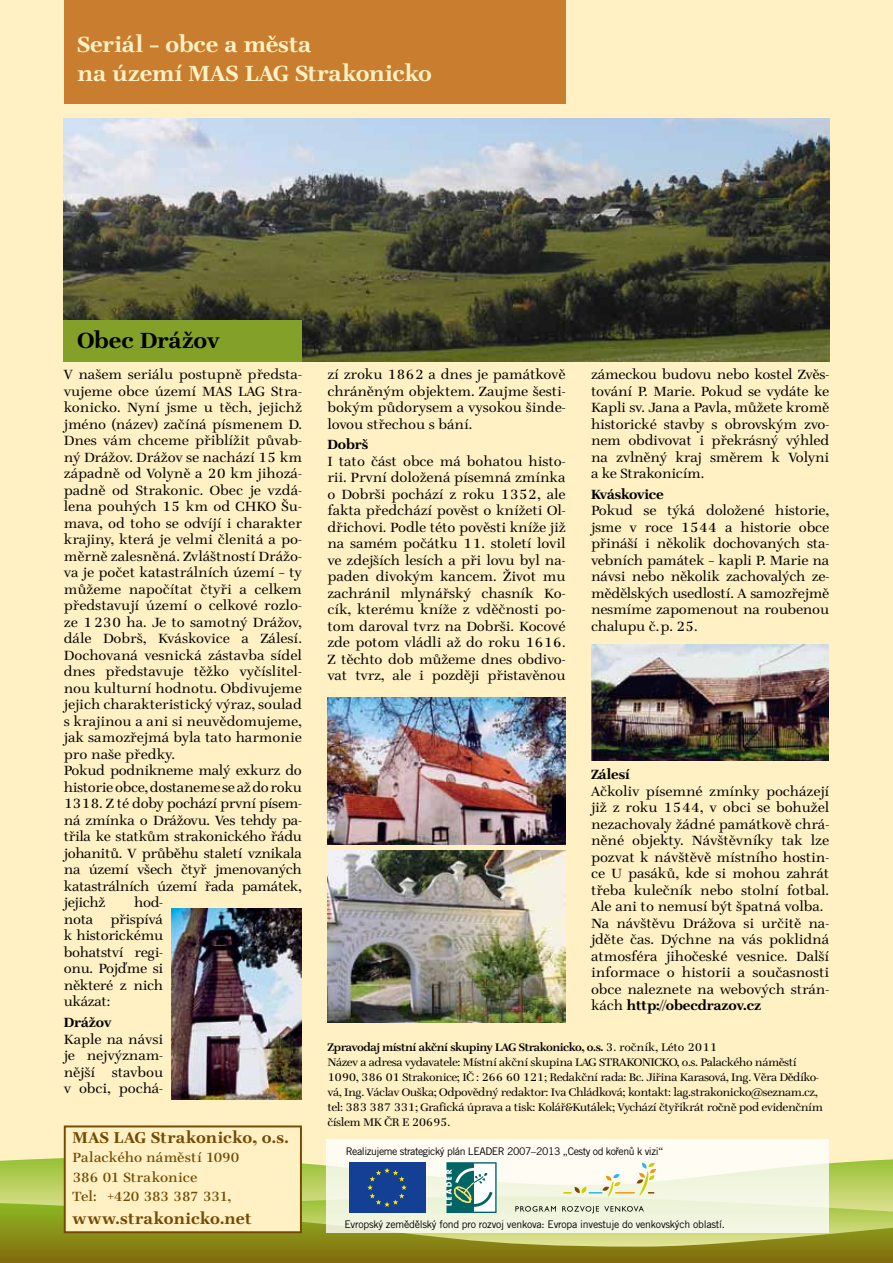
<style>
.page{position:relative;width:893px;height:1263px;background:#fff1c4}
.page>*{position:absolute;margin:0;border:0;box-sizing:border-box;transform-origin:0 0}
.t1{font:700 21px/29.4px "Teimer DOT";letter-spacing:.005em;color:#fff1c4}
.t2{font:700 21px "Teimer DOT";color:#000}
.t3{font:700 15px "Teimer DOT";letter-spacing:.025em;color:#734b05}
.t4{font:300 12.75px/16.5px "Teimer LOT";letter-spacing:-.005em;color:#000;text-align:justify}
.t5{font:12.75px/19.5px "Teimer DOT";letter-spacing:-.005em;color:#734b05}
.t6{font:700 12.75px "Teimer DOT";letter-spacing:-.005em;color:#000}
.t7{font:300 10.5px/15px "Teimer LOT";letter-spacing:-.04em;color:#000}
.t8{font:10.5px "Trade Gothic LTCE";letter-spacing:-.02em;color:#000}
.t9{font:10.5px "Trade Gothic LTCE";letter-spacing:-.04em;color:#000}
.s1{font-family:"Teimer LOT";font-weight:300}
.s2{font-weight:600}
</style>
<div class="page">
<svg style="left:0;top:1213px;width:893px;height:50px;background:#928d26"></svg>
<div style="left:327px;top:1140px;width:502px;height:93px;background:linear-gradient(to right,#f7f8e7,#f8f9e9)"></div>
<svg style="left:0;top:1156px;width:893px;height:57px;background:#c6d4b6"></svg>
<div style="left:64px;top:1125px;width:238px;height:108px;background:#fff1c4;border:2px solid #734b05"></div>
<img style="left:64px;top:118px;width:765px;height:243px">
<div style="left:64px;top:320px;width:238px;height:41px;background:#83a129"></div>
<div style="left:64px;top:0;width:502px;height:103px;background:#c87d2f"></div>
<img style="left:327px;top:850px;width:239px;height:172px">
<img style="left:591px;top:645px;width:238px;height:115px">
<img style="left:172px;top:909px;width:130px;height:190px">
<img style="left:327px;top:697px;width:239px;height:148px">
<h1 class="t1" style="left:78px;top:29px;width:356px">Seriál – obce a města<br>na území MAS LAG Strakonicko</h1>
<h1 class="t2" style="left:78px;top:325px;width:144px">Obec Drážov</h1>
<p class="t4" style="left:64px;top:366px;width:240px;text-align:left">V našem seriálu postupně předsta&shy;vujeme obce území MAS LAG Stra&shy;konicko. Nyní jsme u těch, jejichž jméno (název) začíná písmenem D.<br>Dnes vám chceme přiblížit půvab&shy;ný Drážov. Drážov se nachází 15 km západně od Volyně a 20 km jihozá&shy;padně od Strakonic. Obec je vzdá&shy;lena pouhých 15 km od CHKO Šu&shy;mava, od toho se odvíjí i charakter krajiny, která je velmi členitá a po&shy;měrně zalesněná. Zvláštností Drážo&shy;va je počet katastrálních území – ty můžeme napočítat čtyři a celkem představují území o celkové rozlo&shy;ze 1230 ha. Je to samotný Drážov, dále Dobrš, Kváskovice a Zálesí.<br>Dochovaná vesnická zástavba sídel dnes představuje těžko vyčíslitel&shy;nou kulturní hodnotu. Obdivujeme jejich charakteristický výraz, soulad s krajinou a ani si neuvědomujeme, jak samozřejmá byla tato harmonie pro naše předky.<br>Pokud podnikneme malý exkurz do historie obce, dostaneme se až do roku<br>1318. Z té doby pochází první písem&shy;ná zmínka o Drážovu. Ves tehdy pa&shy;třila ke statkům strakonického řádu johanitů. V průběhu staletí vznikala na území všech čtyř jmenovaných katastrálních území řada památek, jejichž</p>
<p class="t4" style="left:134px;top:894px;width:30px">hod-</p>
<p class="t4" style="left:64px;top:911px;width:101px;text-indent:47px">přispívá k historickému bohatství regi&shy;onu. Pojďme si některé z nich ukázat:</p>
<p class="t6" style="left:64px;top:1013px;width:49px">Drážov</p>
<p class="t4" style="left:64px;top:1030px;width:101px">Kaple na návsi je nejvýznam&shy;nější</p>
<p class="t4" style="left:64px;top:911px;width:31px">nota</p>
<p class="t4" style="left:64px;top:1063px;width:101px;text-align:right">stavbou<br>v obci, pochá-</p>
<p class="t3" style="left:73px;top:1127px;width:218px">MAS LAG Strakonicko, o.s.</p>
<p class="t5" style="left:73px;top:1147px;width:169px">Palackého náměstí 1090<br>386 01 Strakonice<br>Tel: +420 383 387 331,</p>
<p class="t3" style="left:73px;top:1208px;width:180px">www.strakonicko.net</p>
<p class="t4" style="left:327px;top:366px;width:240px">zí zroku 1862 a dnes je památkově chráněným objektem. Zaujme šesti&shy;bokým půdorysem a vysokou šinde&shy;lovou střechou s bání.</p>
<p class="t6" style="left:327px;top:436px;width:43px">Dobrš</p>
<p class="t4" style="left:327px;top:453px;width:240px">I tato část obce má bohatou histo&shy;rii. První doložená písemná zmínka o Dobrši pochází z roku 1352, ale fakta předchází pověst o knížeti Ol&shy;dřichovi. Podle této pověsti kníže již na samém počátku 11. století lovil ve zdejších lesích a při lovu byl na&shy;paden divokým kancem. Život mu zachránil mlynářský chasník Ko&shy;cík, kterému kníže z vděčnosti po&shy;tom daroval tvrz na Dobrši. Kocové zde potom vládli až do roku 1616.<br>Z těchto dob můžeme dnes obdivo&shy;vat tvrz, ale i později přistavěnou</p>
<p class="t4" style="left:591px;top:366px;width:240px">zámeckou budovu nebo kostel Zvěs&shy;tování P. Marie. Pokud se vydáte ke Kapli sv. Jana a Pavla, můžete kromě historické stavby s obrovským zvo&shy;nem obdivovat i překrásný výhled na zvlněný kraj směrem k Volyni a ke Strakonicím.</p>
<p class="t6" style="left:591px;top:485px;width:74px">Kváskovice</p>
<p class="t4" style="left:591px;top:502px;width:240px">Pokud se týká doložené historie, jsme v roce 1544 a historie obce přináší i několik dochovaných sta&shy;vebních památek – kapli P. Marie na návsi nebo několik zachovalých ze&shy;mědělských usedlostí. A samozřejmě nesmíme zapomenout na roubenou chalupu č.p. 25.</p>
<p class="t6" style="left:591px;top:766px;width:40px">Zálesí</p>
<p class="t4" style="left:591px;top:783px;width:240px;text-align:left">Ačkoliv písemné zmínky pocházejí již z roku 1544, v obci se bohužel nezachovaly žádné památkově chrá&shy;něné objekty. Návštěvníky tak lze pozvat k návštěvě místního hostin&shy;ce U pasáků, kde si mohou zahrát třeba kulečník nebo stolní fotbal.<br>Ale ani to nemusí být špatná volba.<br>Na návštěvu Drážova si určitě na&shy;jděte čas. Dýchne na vás poklidná atmosféra jihočeské vesnice. Další informace o historii a současnosti obce naleznete na webových strán-</p>
<p class="t6" style="left:591px;top:997px;width:171px"><span class="s1">kách</span> http://obecdrazov.cz</p>
<p class="t7" style="left:327px;top:1039px;width:497px"><span class="s2">Zpravodaj místní akční skupiny LAG Strakonicko, o.s.</span> 3. ročník, Léto 2011<br>Název a adresa vydavatele: Místní akční skupina LAG STRAKONICKO, o.s. Palackého náměstí 1090, 386 01 Strakonice; IČ : 266 60 121; Redakční rada: Bc. Jiřina Karasová, Ing. Věra Dědíko&shy;vá, Ing. Václav Ouška; Odpovědný redaktor: Iva Chládková; kontakt: lag.strakonicko@seznam.cz, tel: 383 387 331; Grafická úprava a tisk: Kolář&amp;Kutálek; Vychází čtyřikrát ročně pod evidenčním číslem MK ČR E 20695.</p>
<p class="t9" style="left:346px;top:1144px;width:319px">Realizujeme strategický plán LEADER 2007–2013 „Cesty od kořenů k vizi“</p>
<p class="t8" style="left:344px;top:1217px;width:382px">Evropský zemědělský fond pro rozvoj venkova: Evropa investuje do venkovských oblastí.</p>
</div>
